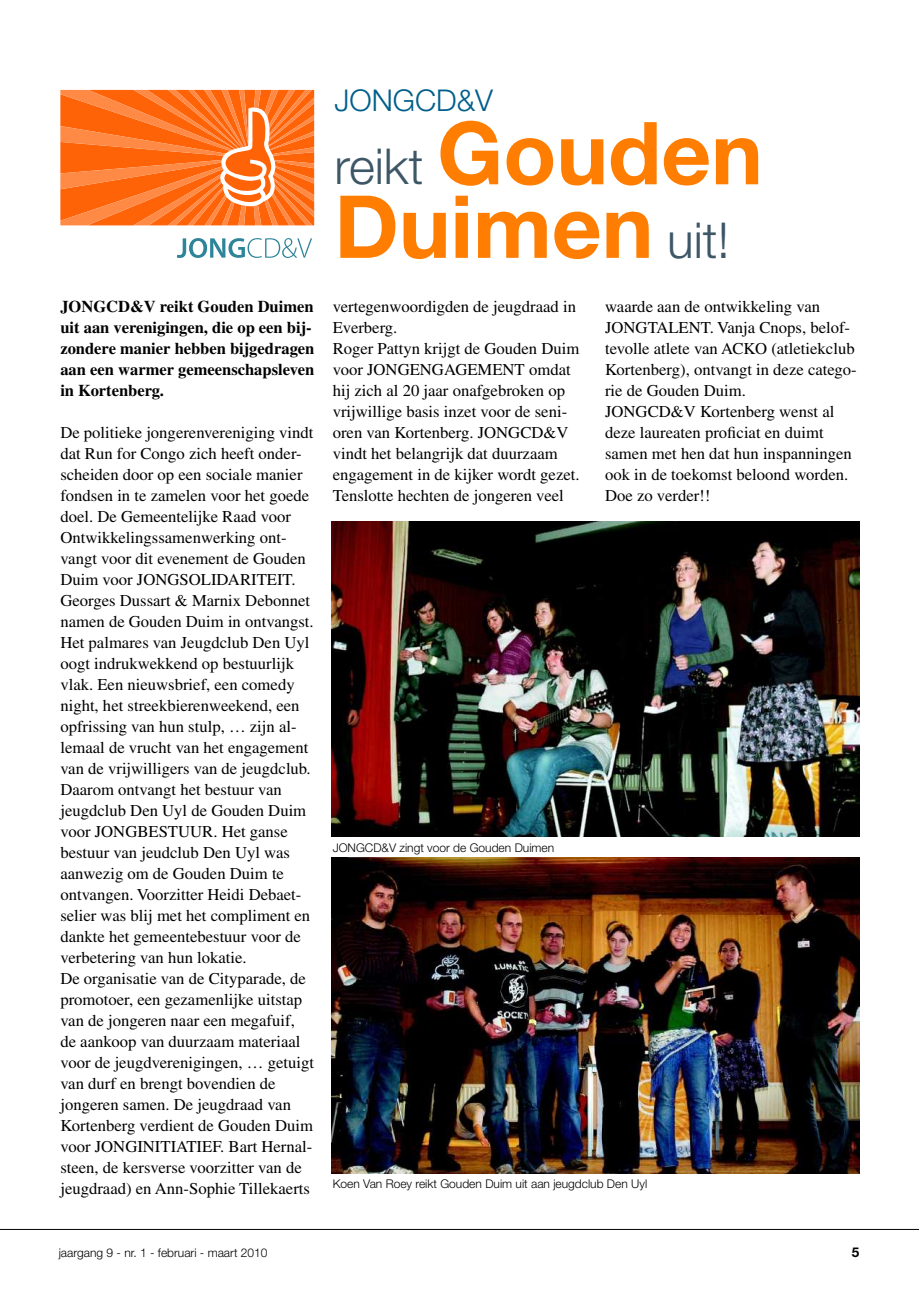
<style>
.page{position:relative;width:919px;height:1289px;background:#fff}
.page>*{position:absolute;margin:0;border:0;box-sizing:border-box;transform-origin:0 0}
.t1{font:700 87px/73.5px "Helvetica Neue LT Std";color:#ff7d00}
.t2{font:300 30px "Helvetica Neue LT Std";color:#005e8a}
.t3{font:16.5px/21px "Times LT Std";color:#000}
.t4{font:700 16.5px/21px "Times LT Std";color:#000}
.t5{font:700 13.5px "Helvetica Neue LT Std";color:#000}
.t6{font:300 12px "Helvetica Neue LT Std";color:#000}
.s1{font-weight:300;font-size:49.5px;color:#3d5766}
</style>
<div class="page">
<hr style="left:0;top:1228px;width:918px;height:1px;background:#000">
<svg style="left:177px;top:238px;width:135px;height:20px"></svg>
<svg style="left:60px;top:90px;width:254px;height:135px;background:#ff792b"></svg>
<img style="left:332px;top:522px;width:527px;height:315px">
<img style="left:332px;top:858px;width:527px;height:315px">
<p class="t4" style="left:60px;top:295px;width:255px">JONGCD&amp;V reikt Gouden Duimen uit aan verenigingen, die op een bij&shy;zondere manier hebben bijgedragen aan een warmer gemeenschapsleven in Kortenberg.</p>
<p class="t3" style="left:60px;top:421px;width:255px">De politieke jongerenvereniging vindt dat Run for Congo zich heeft onder&shy;scheiden door op een sociale manier fondsen in te zamelen voor het goede doel. De Gemeentelijke Raad voor Ontwikkelingssamenwerking ont&shy;vangt voor dit evenement de Gouden Duim voor JONGSOLIDARITEIT.<br>Georges Dussart &amp; Marnix Debonnet namen de Gouden Duim in ontvangst.<br>Het palmares van Jeugdclub Den Uyl oogt indrukwekkend op bestuurlijk vlak. Een nieuwsbrief, een comedy night, het streekbierenweekend, een opfrissing van hun stulp, … zijn al&shy;lemaal de vrucht van het engagement van de vrijwilligers van de jeugdclub.<br>Daarom ontvangt het bestuur van jeugdclub Den Uyl de Gouden Duim voor JONGBESTUUR. Het ganse bestuur van jeudclub Den Uyl was aanwezig om de Gouden Duim te ontvangen. Voorzitter Heidi Debaet&shy;selier was blij met het compliment en dankte het gemeentebestuur voor de verbetering van hun lokatie.<br>De organisatie van de Cityparade, de promotoer, een gezamenlijke uitstap van de jongeren naar een megafuif, de aankoop van duurzaam materiaal voor de jeugdverenigingen, … getuigt van durf en brengt bovendien de jongeren samen. De jeugdraad van Kortenberg verdient de Gouden Duim voor JONGINITIATIEF. Bart Hernal&shy;steen, de kersverse voorzitter van de jeugdraad) en Ann-Sophie Tillekaerts</p>
<h2 class="t2" style="left:334px;top:82px;width:160px">JONGCD&amp;V</h2>
<h1 class="t1" style="left:334px;top:115px;width:430px"><span class="s1">reikt</span> Gouden<br>Duimen <span class="s1">uit!</span></h1>
<p class="t3" style="left:333px;top:296px;width:248px">vertegenwoordigden de jeugdraad in<br>Everberg.<br>Roger Pattyn krijgt de Gouden Duim voor JONGENGAGEMENT omdat hij zich al 20 jaar onafgebroken op vrijwillige basis inzet voor de seni&shy;oren van Kortenberg. JONGCD&amp;V vindt het belangrijk dat duurzaam engagement in de kijker wordt gezet.<br>Tenslotte hechten de jongeren veel</p>
<p class="t3" style="left:605px;top:296px;width:253px">waarde aan de ontwikkeling van<br>JONGTALENT. Vanja Cnops, belof&shy;tevolle atlete van ACKO (atletiekclub<br>Kortenberg), ontvangt in deze catego&shy;rie de Gouden Duim.<br>JONGCD&amp;V Kortenberg wenst al deze laureaten proficiat en duimt samen met hen dat hun inspanningen ook in de toekomst beloond worden.<br>Doe zo verder!!</p>
<p class="t6" style="left:333px;top:840px;width:223px">JONGCD&amp;V zingt voor de Gouden Duimen</p>
<p class="t6" style="left:333px;top:1176px;width:316px">Koen Van Roey reikt Gouden Duim uit aan jeugdclub Den Uyl</p>
<p class="t6" style="left:59px;top:1245px;width:210px">jaargang 9 - nr. 1 - februari - maart 2010</p>
<p class="t5" style="left:851px;top:1243px;width:9px">5</p>
</div>
